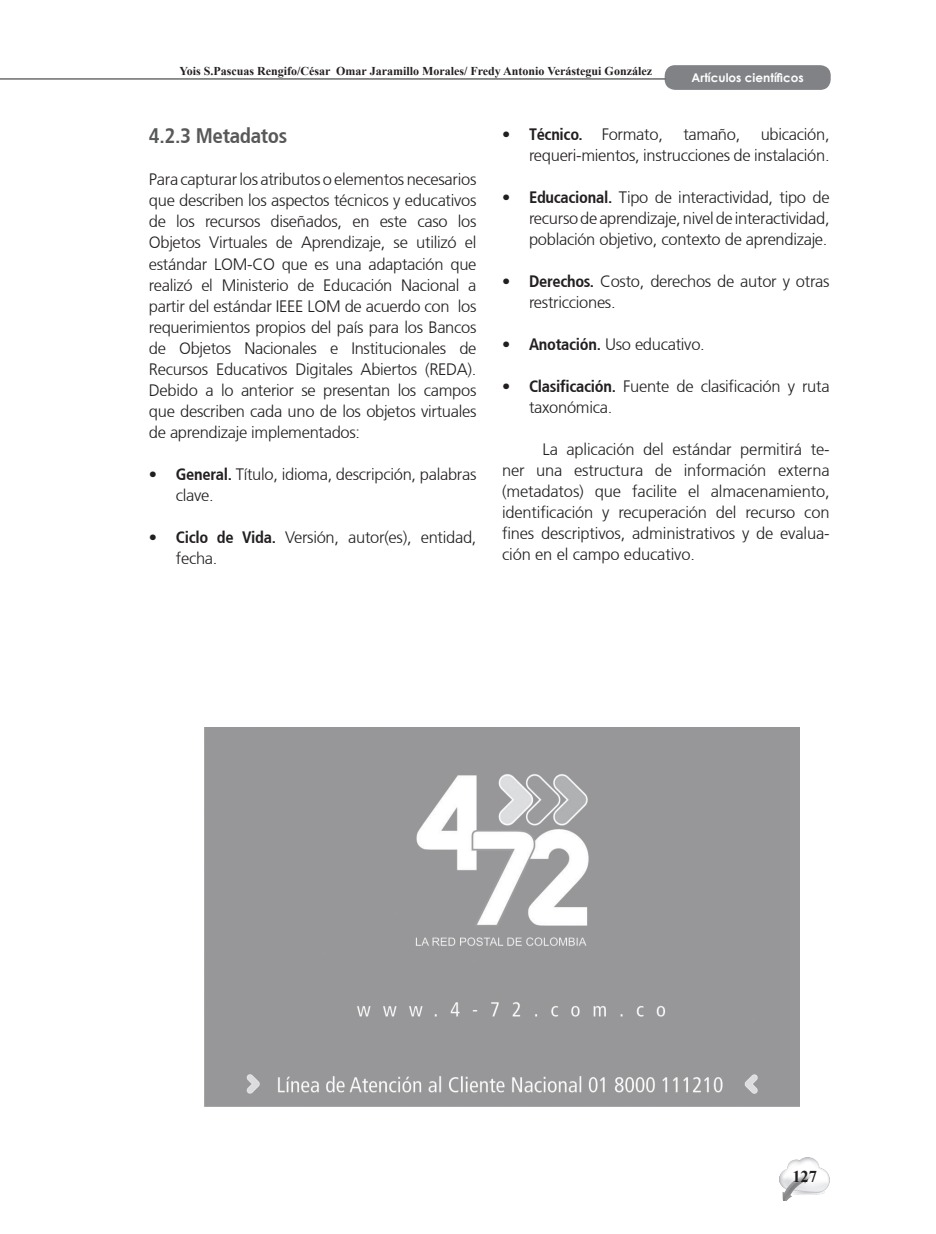
<style>
.page{position:relative;width:936px;height:1234px;background:#fff}
.page>*{position:absolute;margin:0;border:0;box-sizing:border-box;transform-origin:0 0}
.t1{font:700 21px "Articulate Narrow";letter-spacing:-.02em;color:#57585a}
.t2{font:300 16.5px/21px "Articulate";letter-spacing:-.02em;color:#231f20}
.t3{font:700 16.5px "Times New Roman";color:#231f20}
.t4{font:700 12px "Times New Roman";color:#231f20}
.t5{font:700 12px "Century Gothic";color:#fdfdfd}
.s1{font-family:"Articulate Narrow";font-weight:700}
</style>
<div class="page">
<div style="left:664px;top:65px;width:166px;height:25px;background:#808285;border-radius:11px"></div>
<hr style="left:0;top:78px;width:665px;height:2px;background:#6c6d70">
<img style="left:779px;top:1157px;width:50px;height:43px">
<img style="left:205px;top:727px;width:594px;height:379px">
<p class="t4" style="left:179px;top:62px;width:474px">Yois S.Pascuas Rengifo/César Omar Jaramillo Morales/ Fredy Antonio Verástegui González</p>
<p class="t5" style="left:691px;top:69px;width:114px">Artículos científicos</p>
<p class="t1" style="left:149px;top:124px;width:140px">4.2.3 Metadatos</p>
<p class="t2" style="left:149px;top:169px;width:329px;text-align:justify">Para capturar los atributos o elementos necesarios que describen los aspectos técnicos y educativos de los recursos diseñados, en este caso los Objetos Virtuales de Aprendizaje, se utilizó el estándar LOM-CO que es una adaptación que realizó el Ministerio de Educación Nacional a partir del estándar IEEE LOM de acuerdo con los requerimientos propios del país para los Bancos de Objetos Nacionales e Institucionales de Recursos Educativos Digitales Abiertos (REDA).<br>Debido a lo anterior se presentan los campos que describen cada uno de los objetos virtuales de aprendizaje implementados:</p>
<p class="t2" style="left:176px;top:463px;width:302px;text-indent:-27px"><span class="s1">• General.</span> Título, idioma, descripción, palabras clave.</p>
<p class="t2" style="left:176px;top:526px;width:302px;text-indent:-27px"><span class="s1">• Ciclo de Vida.</span> Versión, autor(es), entidad, fecha.</p>
<p class="t2" style="left:502px;top:124px;width:329px;text-align:right"><span class="s1">• Técnico.</span> Formato, tamaño, ubicación, requeri-mientos, instrucciones de instalación.</p>
<p class="t2" style="left:529px;top:187px;width:302px;text-align:justify;text-indent:-27px"><span class="s1">• Educacional.</span> Tipo de interactividad, tipo de recurso de aprendizaje, nivel de interactividad, población objetivo, contexto de aprendizaje.</p>
<p class="t2" style="left:529px;top:271px;width:302px;text-indent:-27px"><span class="s1">• Derechos.</span> Costo, derechos de autor y otras restricciones.</p>
<p class="t2" style="left:502px;top:334px;width:204px"><span class="s1">• Anotación.</span> Uso educativo.</p>
<p class="t2" style="left:529px;top:376px;width:302px;text-indent:-27px"><span class="s1">• Clasificación.</span> Fuente de clasificación y ruta taxonómica.</p>
<p class="t2" style="left:502px;top:439px;width:329px;text-align:justify;text-indent:40px">La aplicación del estándar permitirá te&shy;ner una estructura de información externa (metadatos) que facilite el almacenamiento, identificación y recuperación del recurso con fines descriptivos, administrativos y de evalua&shy;ción en el campo educativo.</p>
<p class="t3" style="left:792px;top:1164px;width:26px">127</p>
</div>
